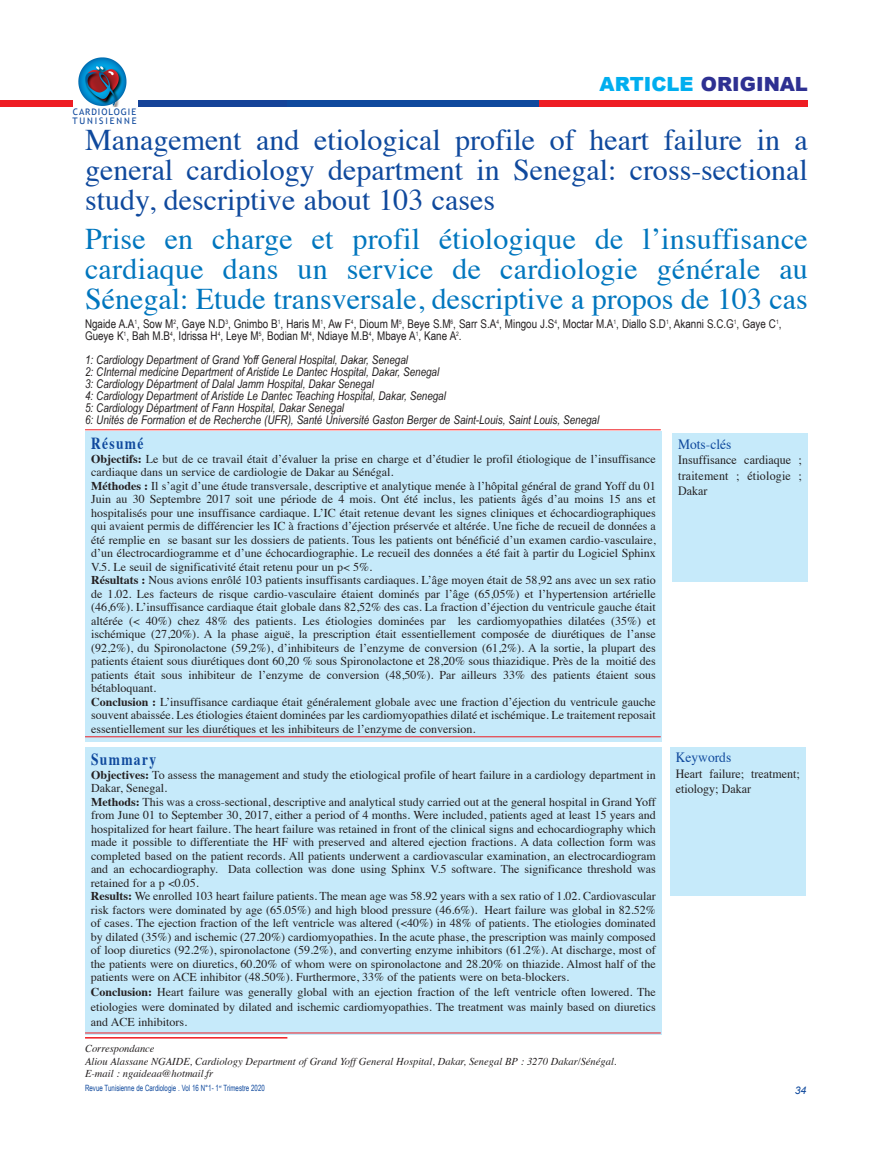
<style>
.page{position:relative;width:893px;height:1149px;background:#fff}
.page>*{position:absolute;margin:0;border:0;box-sizing:border-box;transform-origin:0 0}
.t1{font:30px/30px "Times";color:#0076be;text-align:justify}
.t2{font:30px/30px "Times";color:#0f499d;text-align:justify}
.t3{font:900 19.5px "Arial";color:#2e3092}
.t4{font:700 16.8px "Times";letter-spacing:.1em;color:#0f499d;scale:.8 1}
.t5{font:14.1px "Times";color:#0f499d;scale:.95 1}
.t6{font:12.6px/15px "Times";color:#231f20;text-align:justify;scale:.95 1}
.t7{font:12px/13.5px "Times";color:#231f20}
.t8{font:italic 12px/12px "Arial Narrow";color:#231f20}
.t9{font:12px/12px "Arial Narrow";color:#231f20}
.t10{font:italic 10.5px/12.6px "Times";color:#231f20}
.t11{font:italic 10.5px "Arial";color:#0f499d}
.t12{font:9px/9px "Trebuchet MS";letter-spacing:.105em;color:#0f499d}
.t13{font:8.7px "Arial Narrow";color:#0f499d;scale:.87 1}
.s1{color:#00aeef}
.s2{font-weight:700}
</style>
<div class="page">
<div style="left:85px;top:431px;width:577px;height:311px;background:#c6eafa"></div>
<div style="left:85px;top:747px;width:577px;height:288px;background:#c6eafa"></div>
<hr style="left:85px;top:1036px;width:202px;height:2px;background:#ee1d23">
<div style="left:672px;top:432px;width:136px;height:149px;background:#c6eafa"></div>
<div style="left:670px;top:746px;width:136px;height:149px;background:#c6eafa"></div>
<hr style="left:85px;top:429px;width:576px;height:1px;background:#ee1d23">
<hr style="left:85px;top:736px;width:576px;height:1px;background:#ee1d23">
<hr style="left:85px;top:1032px;width:576px;height:1px;background:#ee1d23">
<div style="left:0;top:100px;width:73px;height:6px;background:#ee1d23"></div>
<div style="left:138px;top:100px;width:149px;height:6px;background:#154398"></div>
<div style="left:287px;top:100px;width:253px;height:6px;background:#0f499d"></div>
<div style="left:539px;top:100px;width:269px;height:6px;background:#ee1d23"></div>
<img style="left:78px;top:57px;width:49px;height:49px">
<p class="t12" style="left:72px;top:107px;width:66px">CARDIOLOGIE<br>TUNISIENNE</p>
<h2 class="t3" style="left:600px;top:69px;width:210px"><span class="s1">ARTICLE</span> ORIGINAL</h2>
<h1 class="t2" style="left:85px;top:128px;width:724px">Management and etiological profile of heart failure in a general cardiology department in Senegal: cross-sectional study, descriptive about 103 cases</h1>
<h1 class="t1" style="left:85px;top:227px;width:724px">Prise en charge et profil étiologique de l’insuffisance cardiaque dans un service de cardiologie générale au Sénegal: Etude transversale, descriptive a propos de 103 cas</h1>
<p class="t9" style="left:85px;top:317px;width:698px">Ngaide A.A<sup>1</sup>, Sow M<sup>2</sup>, Gaye N.D<sup>3</sup>, Gnimbo B<sup>1</sup>, Haris M<sup>1</sup>, Aw F<sup>4</sup>, Dioum M<sup>5</sup>, Beye S.M<sup>6</sup>, Sarr S.A<sup>4</sup>, Mingou J.S<sup>4</sup>, Moctar M.A<sup>1</sup>, Diallo S.D<sup>1</sup>, Akanni S.C.G<sup>1</sup>, Gaye C<sup>1</sup>,<br>Gueye K<sup>1</sup>, Bah M.B<sup>4</sup>, Idrissa H<sup>4</sup>, Leye M<sup>5</sup>, Bodian M<sup>4</sup>, Ndiaye M.B<sup>4</sup>, Mbaye A<sup>1</sup>, Kane A<sup>2</sup>.</p>
<p class="t8" style="left:85px;top:353px;width:516px">1: Cardiology Department of Grand Yoff General Hospital, Dakar, Senegal<br>2: CInternal medicine Department of Aristide Le Dantec Hospital, Dakar, Senegal<br>3: Cardiology Départment of Dalal Jamm Hospital, Dakar Senegal<br>4: Cardiology Department of Aristide Le Dantec Teaching Hospital, Dakar, Senegal<br>5: Cardiology Départment of Fann Hospital, Dakar Senegal<br>6: Unités de Formation et de Recherche (UFR), Santé Université Gaston Berger de Saint-Louis, Saint Louis, Senegal</p>
<p class="t5" style="left:678px;top:438px;width:58px">Mots-clés</p>
<p class="t6" style="left:678px;top:453px;width:132px">Insuffisance cardiaque ; traitement ; étiologie ; Dakar</p>
<h3 class="t4" style="left:91px;top:436px;width:67px">Résumé</h3>
<p class="t7" style="left:91px;top:453px;width:566px"><span class="s2">Objectifs:</span> Le but de ce travail était d’évaluer la prise en charge et d’étudier le profil étiologique de l’insuffisance cardiaque dans un service de cardiologie de Dakar au Sénégal.<br><span class="s2">Méthodes :</span> Il s’agit d’une étude transversale, descriptive et analytique menée à l’hôpital général de grand Yoff du 01<br>Juin au 30 Septembre 2017 soit une période de 4 mois. Ont été inclus, les patients âgés d’au moins 15 ans et hospitalisés pour une insuffisance cardiaque. L’IC était retenue devant les signes cliniques et échocardiographiques qui avaient permis de différencier les IC à fractions d’éjection préservée et altérée. Une fiche de recueil de données a été remplie en se basant sur les dossiers de patients. Tous les patients ont bénéficié d’un examen cardio-vasculaire, d’un électrocardiogramme et d’une échocardiographie. Le recueil des données a été fait à partir du Logiciel Sphinx V.5. Le seuil de significativité était retenu pour un p&lt; 5%.<br><span class="s2">Résultats :</span> Nous avions enrôlé 103 patients insuffisants cardiaques. L’âge moyen était de 58,92 ans avec un sex ratio de 1.02. Les facteurs de risque cardio-vasculaire étaient dominés par l’âge (65,05%) et l’hypertension artérielle (46,6%). L’insuffisance cardiaque était globale dans 82,52% des cas. La fraction d’éjection du ventricule gauche était altérée (&lt; 40%) chez 48% des patients. Les étiologies dominées par les cardiomyopathies dilatées (35%) et ischémique (27,20%). A la phase aiguë, la prescription était essentiellement composée de diurétiques de l’anse (92,2%), du Spironolactone (59,2%), d’inhibiteurs de l’enzyme de conversion (61,2%). A la sortie, la plupart des patients étaient sous diurétiques dont 60,20 % sous Spironolactone et 28,20% sous thiazidique. Près de la moitié des patients était sous inhibiteur de l’enzyme de conversion (48,50%). Par ailleurs 33% des patients étaient sous bétabloquant.<br><span class="s2">Conclusion :</span> L’insuffisance cardiaque était généralement globale avec une fraction d’éjection du ventricule gauche souvent abaissée. Les étiologies étaient dominées par les cardiomyopathies dilaté et ischémique. Le traitement reposait essentiellement sur les diurétiques et les inhibiteurs de l’enzyme de conversion.</p>
<h3 class="t4" style="left:91px;top:752px;width:83px">Summary</h3>
<p class="t7" style="left:91px;top:768px;width:566px"><span class="s2">Objectives:</span> To assess the management and study the etiological profile of heart failure in a cardiology department in Dakar, Senegal.<br><span class="s2">Methods:</span> This was a cross-sectional, descriptive and analytical study carried out at the general hospital in Grand Yoff from June 01 to September 30, 2017, either a period of 4 months. Were included, patients aged at least 15 years and hospitalized for heart failure. The heart failure was retained in front of the clinical signs and echocardiography which made it possible to differentiate the HF with preserved and altered ejection fractions. A data collection form was completed based on the patient records. All patients underwent a cardiovascular examination, an electrocardiogram and an echocardiography. Data collection was done using Sphinx V.5 software. The significance threshold was retained for a p &lt;0.05.<br><span class="s2">Results:</span> We enrolled 103 heart failure patients. The mean age was 58.92 years with a sex ratio of 1.02. Cardiovascular risk factors were dominated by age (65.05%) and high blood pressure (46.6%). Heart failure was global in 82.52% of cases. The ejection fraction of the left ventricle was altered (&lt;40%) in 48% of patients. The etiologies dominated by dilated (35%) and ischemic (27.20%) cardiomyopathies. In the acute phase, the prescription was mainly composed of loop diuretics (92.2%), spironolactone (59.2%), and converting enzyme inhibitors (61.2%). At discharge, most of the patients were on diuretics, 60.20% of whom were on spironolactone and 28.20% on thiazide. Almost half of the patients were on ACE inhibitor (48.50%). Furthermore, 33% of the patients were on beta-blockers.</p>
<p class="t7" style="left:91px;top:985px;width:566px;line-height:15px;text-align:justify"><span class="s2">Conclusion:</span> Heart failure was generally global with an ejection fraction of the left ventricle often lowered. The etiologies were dominated by dilated and ischemic cardiomyopathies. The treatment was mainly based on diuretics and ACE inhibitors.</p>
<p class="t5" style="left:676px;top:751px;width:60px">Keywords</p>
<p class="t6" style="left:676px;top:767px;width:132px">Heart failure; treatment; etiology; Dakar</p>
<p class="t10" style="left:85px;top:1042px;width:533px">Correspondance<br>Aliou Alassane NGAIDE, Cardiology Department of Grand Yoff General Hospital, Dakar, Senegal BP : 3270 Dakar/Sénégal.<br>E-mail : ngaideaa@hotmail.fr</p>
<p class="t13" style="left:85px;top:1082px;width:208px">Revue Tunisienne de Cardiologie . Vol 16 N°1- 1<sup>er</sup> Trimestre 2020</p>
<p class="t11" style="left:795px;top:1084px;width:13px">34</p>
</div>
